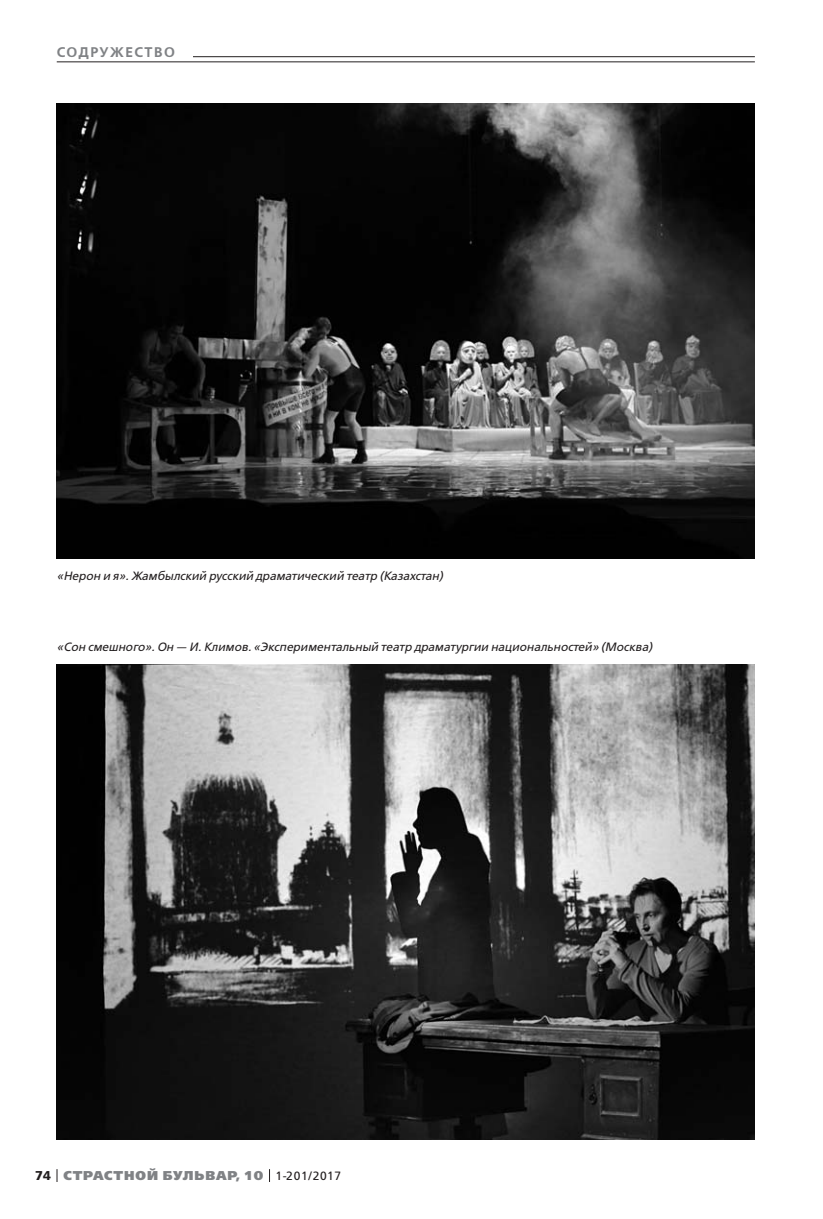
<style>
.page{position:relative;width:823px;height:1219px;background:#fff}
.page>*{position:absolute;margin:0;border:0;box-sizing:border-box;transform-origin:0 0}
.t1{font:600 14px "Free Set";letter-spacing:.11em;color:#808285}
.t2{font:800 12.8px "Free Set";letter-spacing:.07em;color:#808285}
.t3{font:italic 12px "Free Set";color:#231f20}
.s1{font-weight:700;color:#231f20}
.s2{font-weight:400;font-size:12px;color:#231f20}
</style>
<div class="page">
<svg style="left:57px;top:1169px;width:1px;height:13px"></svg>
<svg style="left:269px;top:1169px;width:1px;height:13px"></svg>
<hr style="left:57px;top:56px;width:697px;height:1px;background:#231f20">
<div style="left:57px;top:41px;width:136px;height:21px;background:#fff"></div>
<hr style="left:57px;top:62px;width:697px;height:1px;background:#231f20">
<img style="left:57px;top:104px;width:697px;height:455px">
<img style="left:57px;top:664px;width:697px;height:476px">
<p class="t1" style="left:57px;top:45px;width:120px">СОДРУЖЕСТВО</p>
<p class="t3" style="left:57px;top:570px;width:387px">«Нерон и я». Жамбылский русский драматический театр (Казахстан)</p>
<p class="t3" style="left:57px;top:641px;width:596px">«Сон смешного». Он — И. Климов. «Экспериментальный театр драматургии национальностей» (Москва)</p>
<p class="t2" style="left:35px;top:1169px;width:307px"><span class="s1">74</span> СТРАСТНОЙ БУЛЬВАР, 10 <span class="s2">1-201/2017</span></p>
</div>
